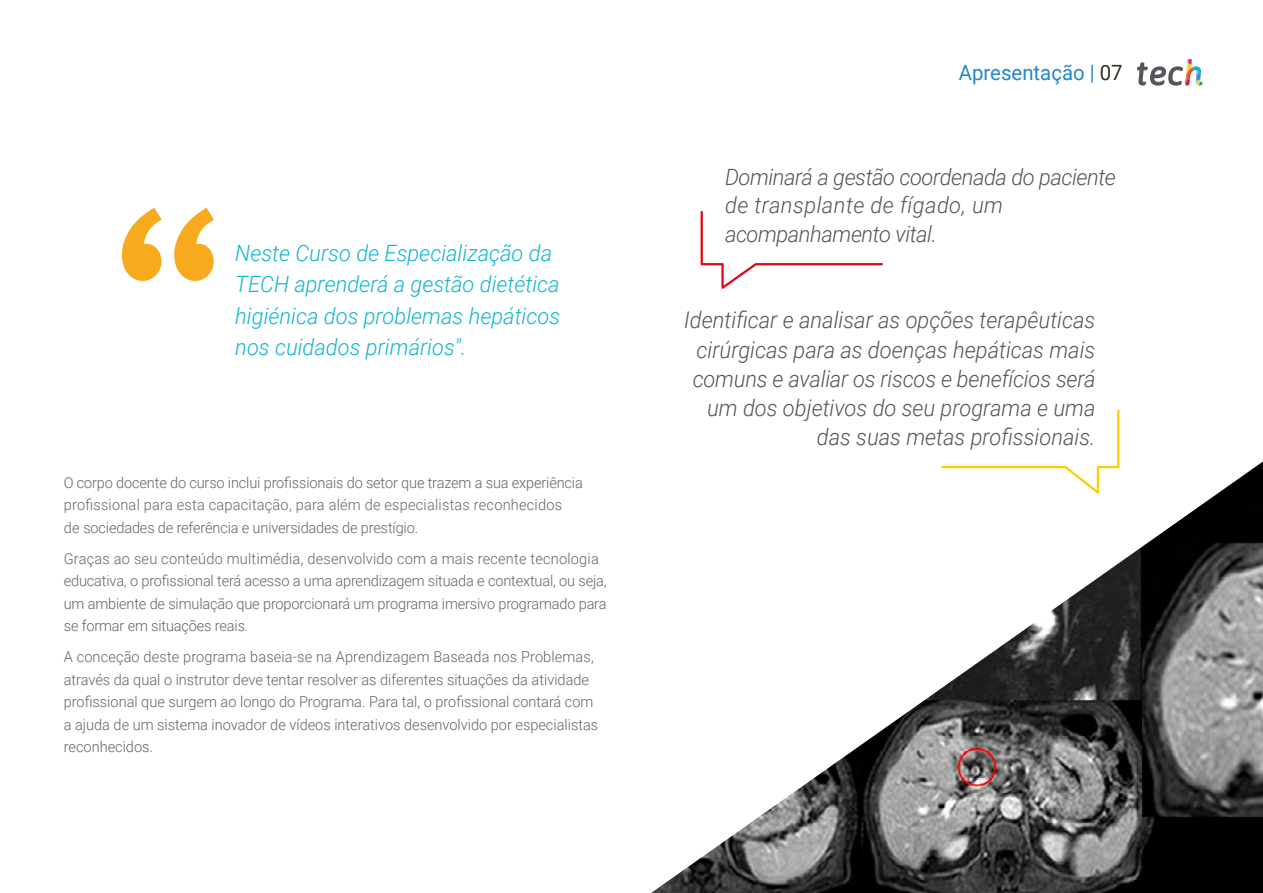
<style>
.page{position:relative;width:1263px;height:893px;background:#fff}
.page>*{position:absolute;margin:0;border:0;box-sizing:border-box;transform-origin:0 0}
.t1{font:italic 300 22.95px/29.1px "Roboto";color:#52555b;text-align:right;scale:.95 1}
.t2{font:italic 300 22.5px/31.5px "Roboto";color:#0fb6cf}
.t3{font:italic 300 22.5px/28.5px "Roboto";letter-spacing:-.02em;color:#52555b}
.t4{font:21px "Roboto";color:#2488c9}
.t5{font:300 15px/22.5px "Roboto";color:#61646a}
.s1{color:#312e20}
</style>
<div class="page">
<svg style="left:122px;top:208px;width:92px;height:73px"></svg>
<svg style="left:1117px;top:409px;width:3px;height:52px"></svg>
<svg style="left:700px;top:211px;width:183px;height:78px"></svg>
<img style="left:651px;top:461px;width:612px;height:432px">
<svg style="left:1137px;top:59px;width:65px;height:27px"></svg>
<h2 class="t2" style="left:235px;top:236px;width:326px">Neste Curso de Especialização da<br>TECH aprenderá a gestão dietética higiénica dos problemas hepáticos nos cuidados primários".</h2>
<p class="t5" style="left:64px;top:470px;width:520px">O corpo docente do curso inclui profissionais do setor que trazem a sua experiência profissional para esta capacitação, para além de especialistas reconhecidos<br>de sociedades de referência e universidades de prestígio.</p>
<p class="t5" style="left:64px;top:546px;width:544px">Graças ao seu conteúdo multimédia, desenvolvido com a mais recente tecnologia educativa, o profissional terá acesso a uma aprendizagem situada e contextual, ou seja, um ambiente de simulação que proporcionará um programa imersivo programado para se formar em situações reais.</p>
<p class="t5" style="left:64px;top:645px;width:536px">A conceção deste programa baseia-se na Aprendizagem Baseada nos Problemas, através da qual o instrutor deve tentar resolver as diferentes situações da atividade profissional que surgem ao longo do Programa. Para tal, o profissional contará com a ajuda de um sistema inovador de vídeos interativos desenvolvido por especialistas reconhecidos.</p>
<h3 class="t4" style="left:959px;top:57px;width:165px">Apresentação | <span class="s1">07</span></h3>
<h2 class="t3" style="left:725px;top:162px;width:392px">Dominará a gestão coordenada do paciente de transplante de fígado, um acompanhamento vital.</h2>
<h1 class="t1" style="left:684px;top:305px;width:434px">Identificar e analisar as opções terapêuticas cirúrgicas para as doenças hepáticas mais comuns e avaliar os riscos e benefícios será um dos objetivos do seu programa e uma das suas metas profissionais.</h1>
</div>
